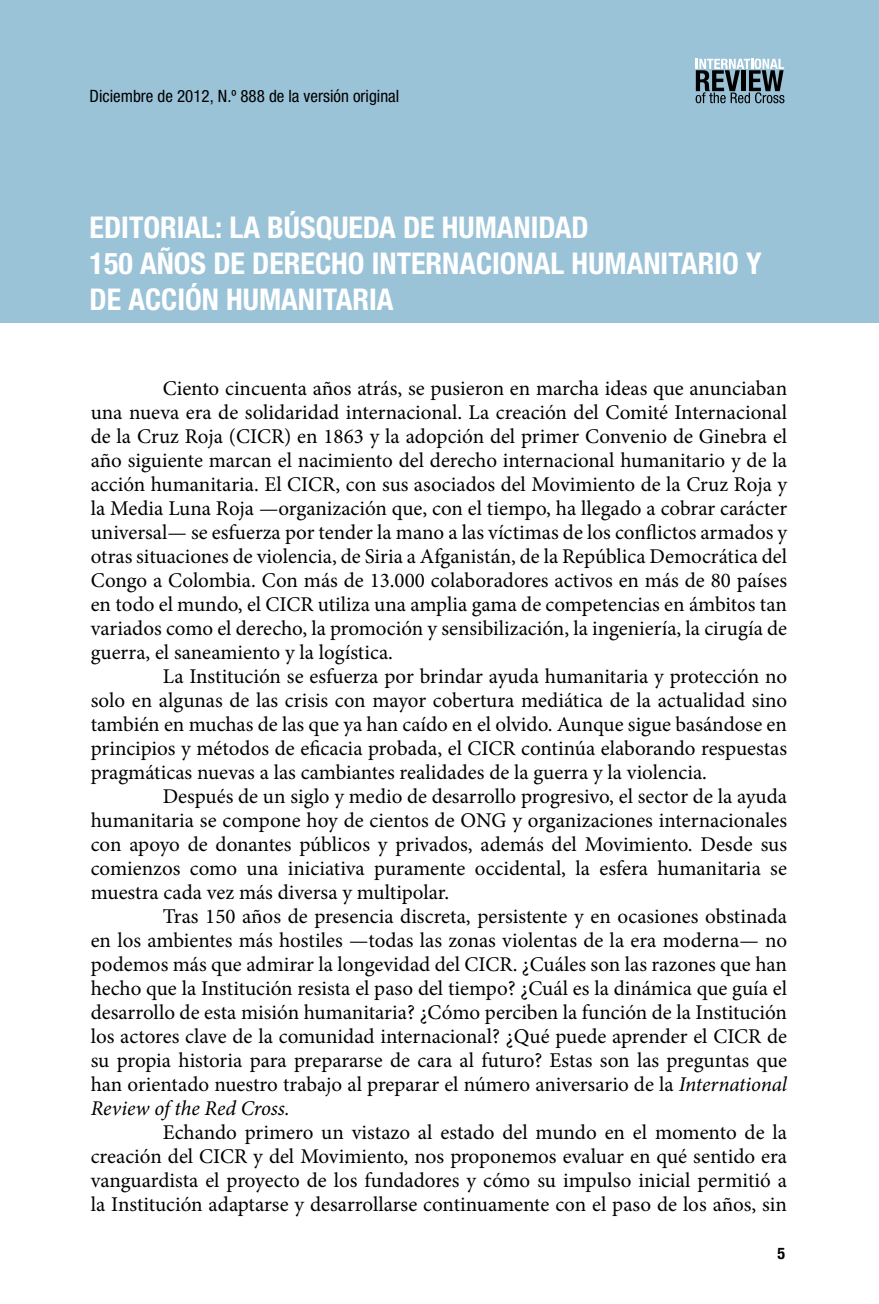
<style>
.page{position:relative;width:879px;height:1304px;background:#fff}
.page>*{position:absolute;margin:0;border:0;box-sizing:border-box;transform-origin:0 0}
.t1{font:700 condensed 30px/36px "Helvetica Neue LT Std";color:#fff}
.t2{font:21px/24px "Minion Pro";color:#000;text-align:justify}
.t3{font:condensed 17px "Helvetica Neue LT Std";color:#000}
.t4{font:700 condensed 16px "Helvetica Neue LT Std";color:#000}
.s1{font-style:italic}
</style>
<div class="page">
<div style="left:0;top:0;width:879px;height:323px;background:#9ac3d8"></div>
<svg style="left:696px;top:59px;width:88px;height:44px"></svg>
<p class="t3" style="left:90px;top:86px;width:311px">Diciembre de 2012, N.º 888 de la versión original</p>
<h1 class="t1" style="left:90px;top:209px;width:673px">EDITORIAL: LA BÚSQUEDA DE HUMANIDAD<br>150 AÑOS DE DERECHO INTERNACIONAL HUMANITARIO Y<br>DE ACCIÓN HUMANITARIA</h1>
<p class="t2" style="left:91px;top:376px;width:698px;text-indent:72px">Ciento cincuenta años atrás, se pusieron en marcha ideas que anunciaban una nueva era de solidaridad internacional. La creación del Comité Internacional de la Cruz Roja (CICR) en 1863 y la adopción del primer Convenio de Ginebra el año siguiente marcan el nacimiento del derecho internacional humanitario y de la acción humanitaria. El CICR, con sus asociados del Movimiento de la Cruz Roja y la Media Luna Roja —organización que, con el tiempo, ha llegado a cobrar carácter universal— se esfuerza por tender la mano a las víctimas de los conflictos armados y otras situaciones de violencia, de Siria a Afganistán, de la República Democrática del Congo a Colombia. Con más de 13.000 colaboradores activos en más de 80 países en todo el mundo, el CICR utiliza una amplia gama de competencias en ámbitos tan variados como el derecho, la promoción y sensibilización, la ingeniería, la cirugía de guerra, el saneamiento y la logística.</p>
<p class="t2" style="left:91px;top:664px;width:698px;text-indent:72px">La Institución se esfuerza por brindar ayuda humanitaria y protección no solo en algunas de las crisis con mayor cobertura mediática de la actualidad sino también en muchas de las que ya han caído en el olvido. Aunque sigue basándose en principios y métodos de eficacia probada, el CICR continúa elaborando respuestas pragmáticas nuevas a las cambiantes realidades de la guerra y la violencia.</p>
<p class="t2" style="left:91px;top:784px;width:698px;text-indent:72px">Después de un siglo y medio de desarrollo progresivo, el sector de la ayuda humanitaria se compone hoy de cientos de ONG y organizaciones internacionales con apoyo de donantes públicos y privados, además del Movimiento. Desde sus comienzos como una iniciativa puramente occidental, la esfera humanitaria se muestra cada vez más diversa y multipolar.</p>
<p class="t2" style="left:91px;top:904px;width:698px;text-indent:72px">Tras 150 años de presencia discreta, persistente y en ocasiones obstinada en los ambientes más hostiles —todas las zonas violentas de la era moderna— no podemos más que admirar la longevidad del CICR. ¿Cuáles son las razones que han hecho que la Institución resista el paso del tiempo? ¿Cuál es la dinámica que guía el desarrollo de esta misión humanitaria? ¿Cómo perciben la función de la Institución los actores clave de la comunidad internacional? ¿Qué puede aprender el CICR de su propia historia para prepararse de cara al futuro? Estas son las preguntas que han orientado nuestro trabajo al preparar el número aniversario de la <span class="s1">International Review of the Red Cross.</span></p>
<p class="t2" style="left:91px;top:1120px;width:698px;text-indent:72px">Echando primero un vistazo al estado del mundo en el momento de la creación del CICR y del Movimiento, nos proponemos evaluar en qué sentido era vanguardista el proyecto de los fundadores y cómo su impulso inicial permitió a la Institución adaptarse y desarrollarse continuamente con el paso de los años, sin</p>
<p class="t4" style="left:777px;top:1243px;width:9px">5</p>
</div>
